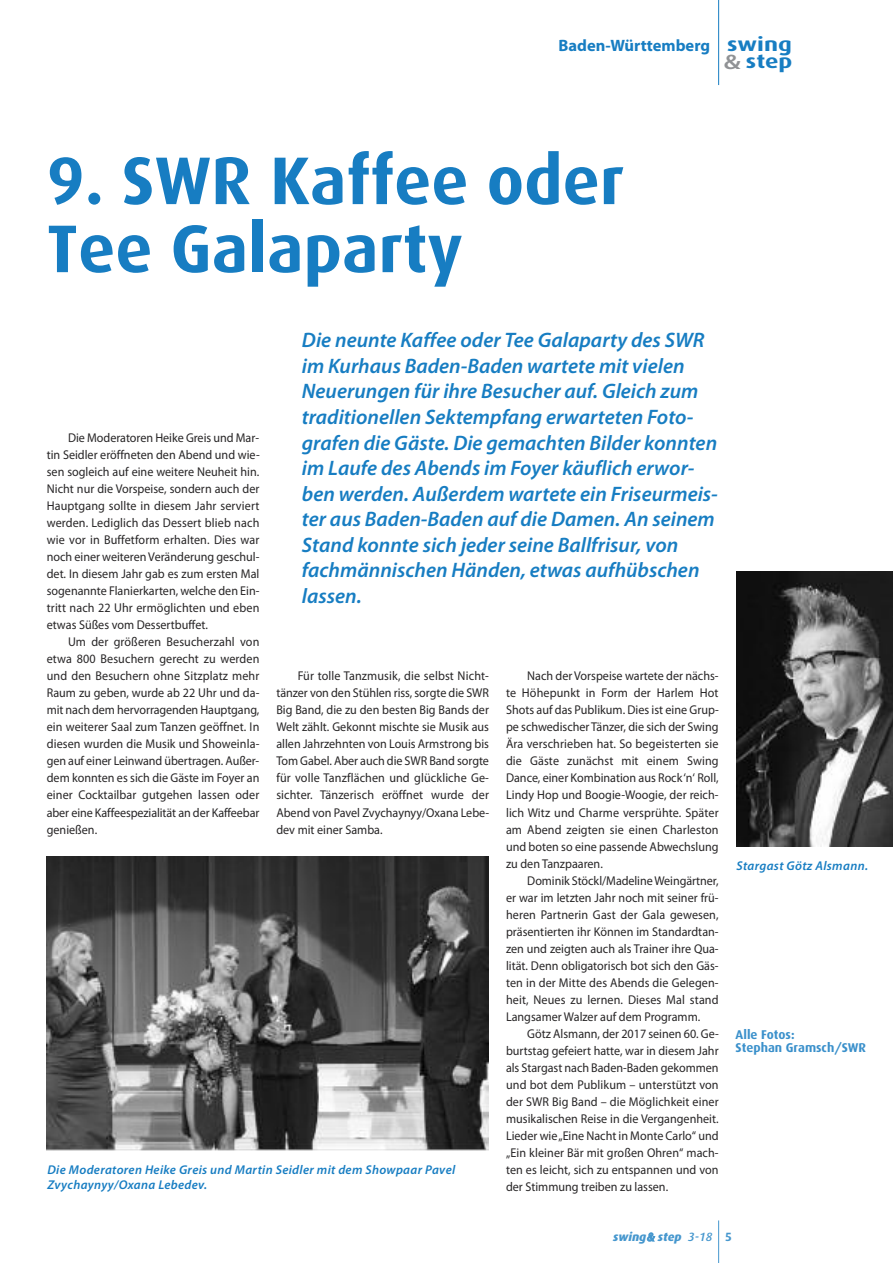
<style>
.page{position:relative;width:893px;height:1263px;background:#fff}
.page>*{position:absolute;margin:0;border:0;box-sizing:border-box;transform-origin:0 0}
.t1{font:700 67.5px/68.1px "Dax";color:#177dc2}
.t2{font:italic 600 21px/25.5px "Myriad Pro";color:#177dc2}
.t3{font:700 19.5px/16.5px "Dax";color:#177dc2;scale:1.25 1}
.t4{font:700 16.5px "Myriad Pro";color:#177dc2}
.t5{font:12.75px/17px "Myriad Pro";color:#272526;text-align:justify;scale:.95 1}
.t6{font:italic 600 12.75px/14.9px "Myriad Pro";letter-spacing:.025em;color:#177dc2}
.t7{font:700 12.75px/13.5px "Dax";color:#3a90cb}
.t8{font:italic 800 12px "Dax";color:#4697ce}
.s1{font-family:"Myriad Pro";font-weight:600;font-size:21px;color:#909295}
.s2{font-family:"Myriad Pro";font-weight:600}
.s3{font-weight:500}
.s4{font-weight:700;font-style:normal}
</style>
<div class="page">
<hr style="left:718px;top:1220px;width:1px;height:43px;background:#4697ce">
<hr style="left:718px;top:0;width:1px;height:85px;background:#177dc2">
<img style="left:47px;top:856px;width:441px;height:295px">
<img style="left:736px;top:571px;width:157px;height:275px">
<p class="t4" style="left:558px;top:39px;width:153px">Baden-Württemberg</p>
<h3 class="t3" style="left:724px;top:36px;width:57px">swing <span class="s1">&amp;</span> step</h3>
<h1 class="t1" style="left:47px;top:147px;width:579px">9. SWR Kaffee oder<br>Tee Galaparty</h1>
<p class="t2" style="left:302px;top:329px;width:417px">Die neunte Kaffee oder Tee Galaparty des SWR im Kurhaus Baden-Baden wartete mit vielen Neuerungen für ihre Besucher auf. Gleich zum traditionellen Sektempfang erwarteten Foto&shy;grafen die Gäste. Die gemachten Bilder konnten im Laufe des Abends im Foyer käuflich erwor&shy;ben werden. Außerdem wartete ein Friseurmeis&shy;ter aus Baden-Baden auf die Damen. An seinem Stand konnte sich jeder seine Ballfrisur, von fachmännischen Händen, etwas aufhübschen lassen.</p>
<p class="t5" style="left:47px;top:430px;width:226px;text-indent:21px">Die Moderatoren Heike Greis und Mar&shy;tin Seidler eröffneten den Abend und wie&shy;sen sogleich auf eine weitere Neuheit hin.<br>Nicht nur die Vorspeise, sondern auch der Hauptgang sollte in diesem Jahr serviert werden. Lediglich das Dessert blieb nach wie vor in Buffetform erhalten. Dies war noch einer weiteren Veränderung geschul&shy;det. In diesem Jahr gab es zum ersten Mal sogenannte Flanierkarten, welche den Ein&shy;tritt nach 22 Uhr ermöglichten und eben etwas Süßes vom Dessertbuffet.</p>
<p class="t5" style="left:47px;top:635px;width:225px;text-indent:21px">Um der größeren Besucherzahl von etwa 800 Besuchern gerecht zu werden und den Besuchern ohne Sitzplatz mehr Raum zu geben, wurde ab 22 Uhr und da&shy;mit nach dem hervorragenden Hauptgang, ein weiterer Saal zum Tanzen geöffnet. In diesen wurden die Musik und Showeinla&shy;gen auf einer Leinwand übertragen. Außer&shy;dem konnten es sich die Gäste im Foyer an einer Cocktailbar gutgehen lassen oder aber eine Kaffeespezialität an der Kaffeebar genießen.</p>
<p class="t5" style="left:276px;top:669px;width:226px;text-indent:21px">Für tolle Tanzmusik, die selbst Nicht&shy;tänzer von den Stühlen riss, sorgte die SWR Big Band, die zu den besten Big Bands der Welt zählt. Gekonnt mischte sie Musik aus allen Jahrzehnten von Louis Armstrong bis Tom Gabel. Aber auch die SWR Band sorgte für volle Tanzflächen und glückliche Ge&shy;sichter. Tänzerisch eröffnet wurde der Abend von Pavel Zvychaynyy/Oxana Lebe&shy;dev mit einer Samba.</p>
<p class="t5" style="left:506px;top:669px;width:225px;text-indent:21px">Nach der Vorspeise wartete der nächs&shy;te Höhepunkt in Form der Harlem Hot Shots auf das Publikum. Dies ist eine Grup&shy;pe schwedischer Tänzer, die sich der Swing Ära verschrieben hat. So begeisterten sie die Gäste zunächst mit einem Swing Dance, einer Kombination aus Rock‘n‘ Roll, Lindy Hop und Boogie-Woogie, der reich&shy;lich Witz und Charme versprühte. Später am Abend zeigten sie einen Charleston und boten so eine passende Abwechslung zu den Tanzpaaren.</p>
<p class="t5" style="left:506px;top:873px;width:225px;text-indent:21px">Dominik Stöckl/MadelineWeingärtner, er war im letzten Jahr noch mit seiner frü&shy;heren Partnerin Gast der Gala gewesen, präsentierten ihr Können im Standardtan&shy;zen und zeigten auch als Trainer ihre Qua&shy;lität. Denn obligatorisch bot sich den Gäs&shy;ten in der Mitte des Abends die Gelegen&shy;heit, Neues zu lernen. Dieses Mal stand Langsamer Walzer auf dem Programm.</p>
<p class="t5" style="left:506px;top:1026px;width:226px;text-indent:21px">Götz Alsmann, der 2017 seinen 60. Ge&shy;burtstag gefeiert hatte, war in diesem Jahr als Stargast nach Baden-Baden gekommen und bot dem Publikum – unterstützt von der SWR Big Band – die Möglichkeit einer musikalischen Reise in die Vergangenheit.<br>Lieder wie„Eine Nacht in Monte Carlo“ und „Ein kleiner Bär mit großen Ohren“ mach&shy;ten es leicht, sich zu entspannen und von der Stimmung treiben zu lassen.</p>
<p class="t8" style="left:613px;top:1230px;width:120px">swing<span class="s2">&amp;</span> step <span class="s3">3-18</span> <span class="s4">5</span></p>
<p class="t6" style="left:736px;top:859px;width:133px">Stargast Götz Alsmann.</p>
<p class="t7" style="left:736px;top:1028px;width:132px">Alle Fotos:<br>Stephan Gramsch/SWR</p>
<p class="t6" style="left:47px;top:1163px;width:409px">Die Moderatoren Heike Greis und Martin Seidler mit dem Showpaar Pavel<br>Zvychaynyy/Oxana Lebedev.</p>
</div>
